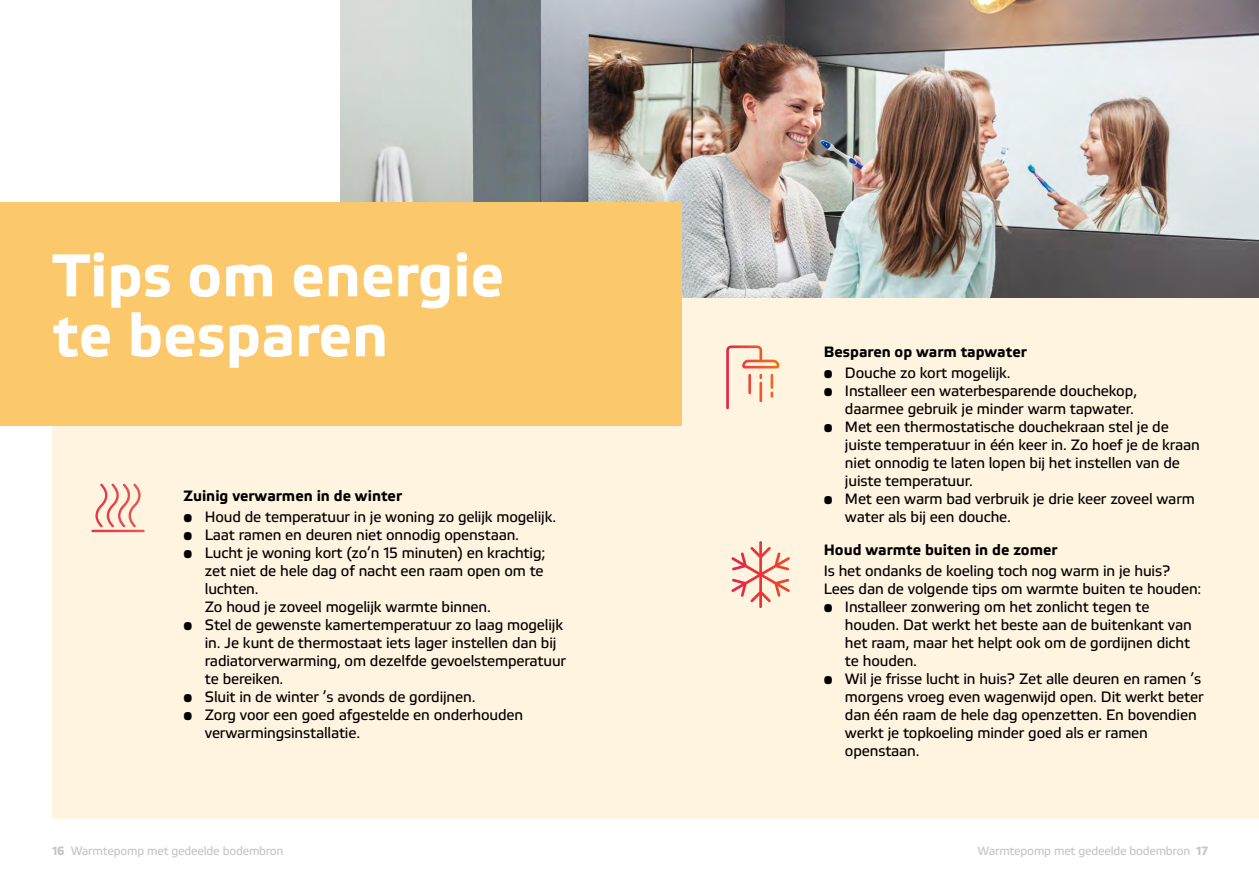
<style>
.page{position:relative;width:1259px;height:893px;background:#fff}
.page>*{position:absolute;margin:0;border:0;box-sizing:border-box;transform-origin:0 0}
.t1{font:700 60px/60px "Etelka";color:#fff}
.t2{font:15px/18px "Etelka Text";letter-spacing:-.01em;color:#000}
.t3{font:700 15px "Etelka";color:#000}
.t4{font:12px "Etelka Text";letter-spacing:-.015em;color:#c6c6c6}
.s1{font-family:"Etelka";font-weight:700}
</style>
<div class="page">
<div style="left:52px;top:281px;width:1207px;height:538px;background:#fff4e0"></div>
<img style="left:341px;top:0;width:918px;height:298px">
<div style="left:0;top:202px;width:682px;height:223px;background:#fcc86c"></div>
<svg style="left:91px;top:484px;width:54px;height:48px"></svg>
<svg style="left:726px;top:345px;width:53px;height:64px"></svg>
<svg style="left:731px;top:541px;width:59px;height:67px"></svg>
<h1 class="t1" style="left:52px;top:248px;width:453px">Tips om energie te besparen</h1>
<p class="t3" style="left:184px;top:487px;width:220px">Zuinig verwarmen in de winter</p>
<p class="t2" style="left:184px;top:508px;width:374px">• Houd de temperatuur in je woning zo gelijk mogelijk.</p>
<p class="t2" style="left:184px;top:526px;width:337px">• Laat ramen en deuren niet onnodig openstaan.</p>
<p class="t2" style="left:205px;top:544px;width:342px;text-indent:-21px">• Lucht je woning kort (zo’n 15 minuten) en krachtig; zet niet de hele dag of nacht een raam open om te luchten.<br>Zo houd je zoveel mogelijk warmte binnen.</p>
<p class="t2" style="left:205px;top:616px;width:363px;text-indent:-21px">• Stel de gewenste kamertemperatuur zo laag mogelijk in. Je kunt de thermostaat iets lager instellen dan bij radiatorverwarming, om dezelfde gevoelstemperatuur te bereiken.</p>
<p class="t2" style="left:184px;top:688px;width:293px">• Sluit in de winter ’s avonds de gordijnen.</p>
<p class="t2" style="left:205px;top:706px;width:320px;text-indent:-21px">• Zorg voor een goed afgestelde en onderhouden verwarmingsinstallatie.</p>
<p class="t3" style="left:823px;top:343px;width:205px">Besparen op warm tapwater</p>
<p class="t2" style="left:823px;top:364px;width:188px">• Douche zo kort mogelijk.</p>
<p class="t2" style="left:823px;top:382px;width:315px;text-align:right">• Installeer een waterbesparende douchekop, daarmee gebruik je minder warm tapwater.</p>
<p class="t2" style="left:845px;top:418px;width:356px;text-indent:-21px">• Met een thermostatische douchekraan stel je de juiste temperatuur in één keer in. Zo hoef je de kraan niet onnodig te laten lopen bij het instellen van de juiste temperatuur.</p>
<p class="t2" style="left:845px;top:490px;width:351px;text-indent:-21px">• Met een warm bad verbruik je drie keer zoveel warm water als bij een douche.</p>
<p class="t3" style="left:823px;top:541px;width:235px">Houd warmte buiten in de zomer</p>
<p class="t2" style="left:823px;top:562px;width:379px">Is het ondanks de koeling toch nog warm in je huis?<br>Lees dan de volgende tips om warmte buiten te houden:</p>
<p class="t2" style="left:845px;top:598px;width:348px;text-indent:-21px">• Installeer zonwering om het zonlicht tegen te houden. Dat werkt het beste aan de buitenkant van het raam, maar het helpt ook om de gordijnen dicht te houden.</p>
<p class="t2" style="left:845px;top:670px;width:360px;text-indent:-21px">• Wil je frisse lucht in huis? Zet alle deuren en ramen ’s morgens vroeg even wagenwijd open. Dit werkt beter dan één raam de hele dag openzetten. En bovendien werkt je topkoeling minder goed als er ramen openstaan.</p>
<p class="t4" style="left:52px;top:844px;width:233px"><span class="s1">16</span> Warmtepomp met gedeelde bodembron</p>
<p class="t4" style="left:977px;top:844px;width:232px">Warmtepomp met gedeelde bodembron <span class="s1">17</span></p>
</div>
